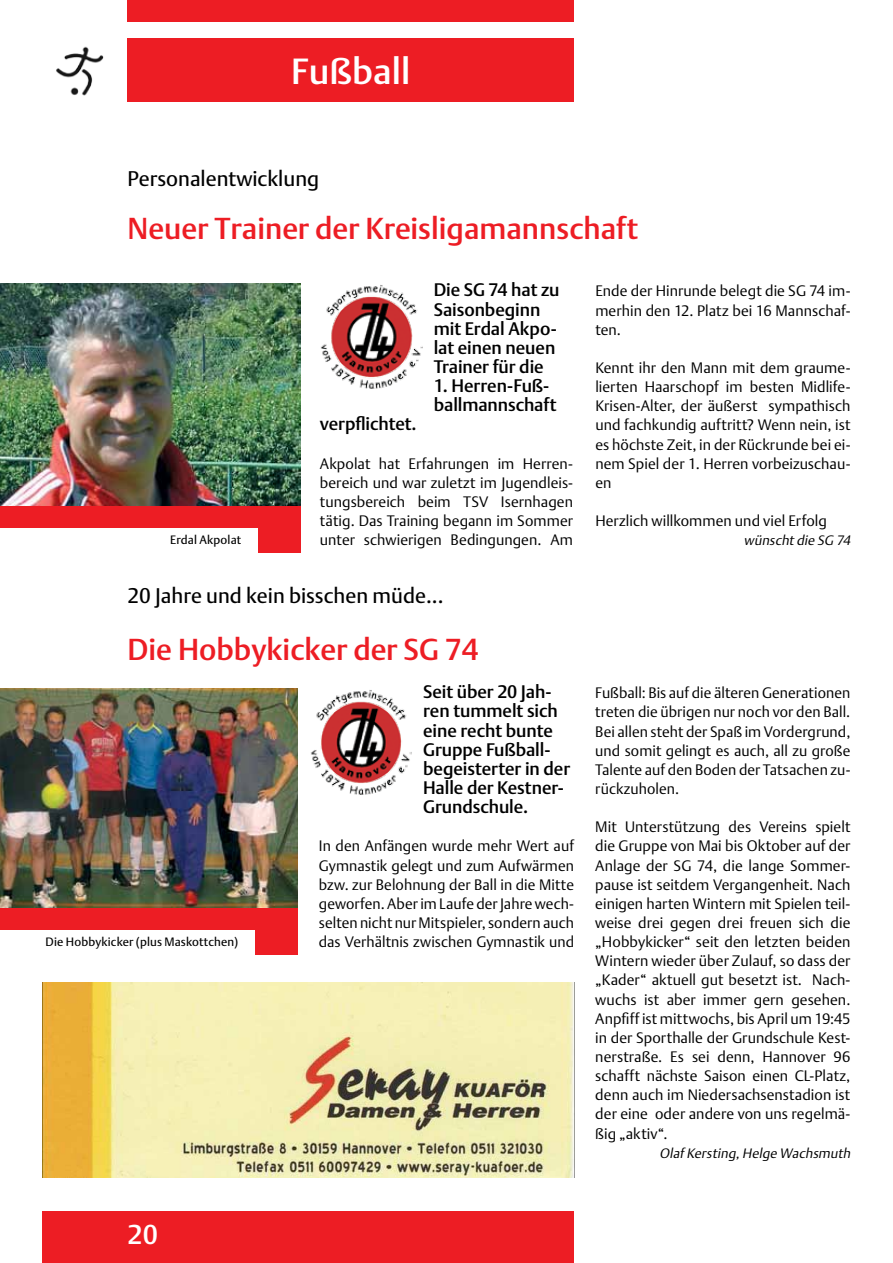
<style>
.page{position:relative;width:893px;height:1263px;background:#fff}
.page>*{position:absolute;margin:0;border:0;box-sizing:border-box;transform-origin:0 0}
.t1{font:36px "DTL Argo T Medium";color:#fff}
.t2{font:30px "DTL Argo T Medium";color:#ed1d24}
.t3{font:27px "DTL Argo T Medium";color:#fff}
.t4{font:21px "DTL Argo T";color:#000}
.t5{font:18px/19.2px "DTL Argo T Medium";letter-spacing:-.005em;color:#000}
.t6{font:15px/19.2px "DTL Argo T Light";color:#000;text-align:justify}
.t7{font:italic 13.5px "DTL Argo T Light";color:#000}
.t8{font:12px "DTL Argo T";letter-spacing:.01em;color:#000}
</style>
<div class="page">
<div style="left:128px;top:0;width:446px;height:21px;background:#ed1d24"></div>
<div style="left:128px;top:38px;width:446px;height:64px;background:#ed1d24"></div>
<div style="left:43px;top:1212px;width:531px;height:51px;background:#ed1d24"></div>
<img style="left:43px;top:982px;width:531px;height:196px">
<img style="left:0;top:284px;width:301px;height:222px">
<div style="left:0;top:506px;width:301px;height:21px;background:#ed1d24"></div>
<div style="left:258px;top:506px;width:43px;height:47px;background:#ed1d24"></div>
<img style="left:0;top:689px;width:298px;height:219px">
<div style="left:0;top:908px;width:298px;height:21px;background:#ed1d24"></div>
<div style="left:255px;top:908px;width:43px;height:47px;background:#ed1d24"></div>
<img style="left:56px;top:46px;width:48px;height:50px">
<img style="left:321px;top:285px;width:102px;height:104px">
<img style="left:311px;top:690px;width:101px;height:105px">
<h1 class="t1" style="left:291px;top:50px;width:121px">Fußball</h1>
<h3 class="t4" style="left:128px;top:166px;width:193px">Personalentwicklung</h3>
<h2 class="t2" style="left:128px;top:210px;width:512px">Neuer Trainer der Kreisligamannschaft</h2>
<p class="t5" style="left:434px;top:280px;width:127px">Die SG 74 hat zu<br>Saisonbeginn mit Erdal Akpo&shy;lat einen neuen<br>Trainer für die</p>
<p class="t5" style="left:434px;top:376px;width:124px">1. Herren-Fuß&shy;ballmannschaft</p>
<p class="t5" style="left:320px;top:414px;width:98px">verpflichtet.</p>
<p class="t6" style="left:320px;top:454px;width:255px">Akpolat hat Erfahrungen im Herren&shy;bereich und war zuletzt im Jugendleis&shy;tungsbereich beim TSV Isernhagen tätig. Das Training begann im Sommer unter schwierigen Bedingungen. Am</p>
<p class="t6" style="left:595px;top:281px;width:257px">Ende der Hinrunde belegt die SG 74 im&shy;merhin den 12. Platz bei 16 Mannschaf&shy;ten.</p>
<p class="t6" style="left:595px;top:358px;width:257px">Kennt ihr den Mann mit dem graume&shy;lierten Haarschopf im besten Midlife-Krisen-Alter, der äußerst sympathisch und fachkundig auftritt? Wenn nein, ist es höchste Zeit, in der Rückrunde bei ei&shy;nem Spiel der 1. Herren vorbeizuschau&shy;en</p>
<p class="t6" style="left:595px;top:511px;width:233px">Herzlich willkommen und viel Erfolg</p>
<p class="t7" style="left:744px;top:532px;width:111px">wünschtdie SG 74</p>
<p class="t8" style="left:170px;top:533px;width:73px">Erdal Akpolat</p>
<h3 class="t4" style="left:128px;top:583px;width:317px">20 Jahre und kein bisschen müde...</h3>
<h2 class="t2" style="left:128px;top:631px;width:353px">Die Hobbykicker der SG 74</h2>
<p class="t5" style="left:423px;top:682px;width:149px">Seit über 20 Jah&shy;ren tummelt sich eine recht bunte<br>Gruppe Fußball&shy;begeisterter in der<br>Halle der Kestner-<br>Grundschule.</p>
<p class="t6" style="left:319px;top:836px;width:257px">In den Anfängen wurde mehr Wert auf Gymnastik gelegt und zum Aufwärmen bzw. zur Belohnung der Ball in die Mitte geworfen. Aber im Laufe der Jahre wech&shy;selten nicht nur Mitspieler, sondern auch das Verhältnis zwischen Gymnastik und</p>
<p class="t8" style="left:46px;top:935px;width:194px">Die Hobbykicker (plus Maskottchen)</p>
<p class="t6" style="left:595px;top:683px;width:257px">Fußball: Bis auf die älteren Generationen treten die übrigen nur noch vor den Ball.<br>Bei allen steht der Spaß im Vordergrund, und somit gelingt es auch, all zu große Talente auf den Boden der Tatsachen zu&shy;rückzuholen.</p>
<p class="t6" style="left:595px;top:817px;width:257px">Mit Unterstützung des Vereins spielt die Gruppe von Mai bis Oktober auf der Anlage der SG 74, die lange Sommer&shy;pause ist seitdem Vergangenheit. Nach einigen harten Wintern mit Spielen teil&shy;weise drei gegen drei freuen sich die „Hobbykicker“ seit den letzten beiden Wintern wieder über Zulauf, so dass der „Kader“ aktuell gut besetzt ist. Nach&shy;wuchs ist aber immer gern gesehen.<br>Anpfiff ist mittwochs, bis April um 19:45 in der Sporthalle der Grundschule Kest&shy;nerstraße. Es sei denn, Hannover 96 schafft nächste Saison einen CL-Platz, denn auch im Niedersachsenstadion ist der eine oder andere von uns regelmä&shy;ßig „aktiv“.</p>
<p class="t7" style="left:659px;top:1145px;width:195px">Olaf Kersting,Helge Wachsmuth</p>
<h3 class="t3" style="left:128px;top:1218px;width:32px">20</h3>
</div>
